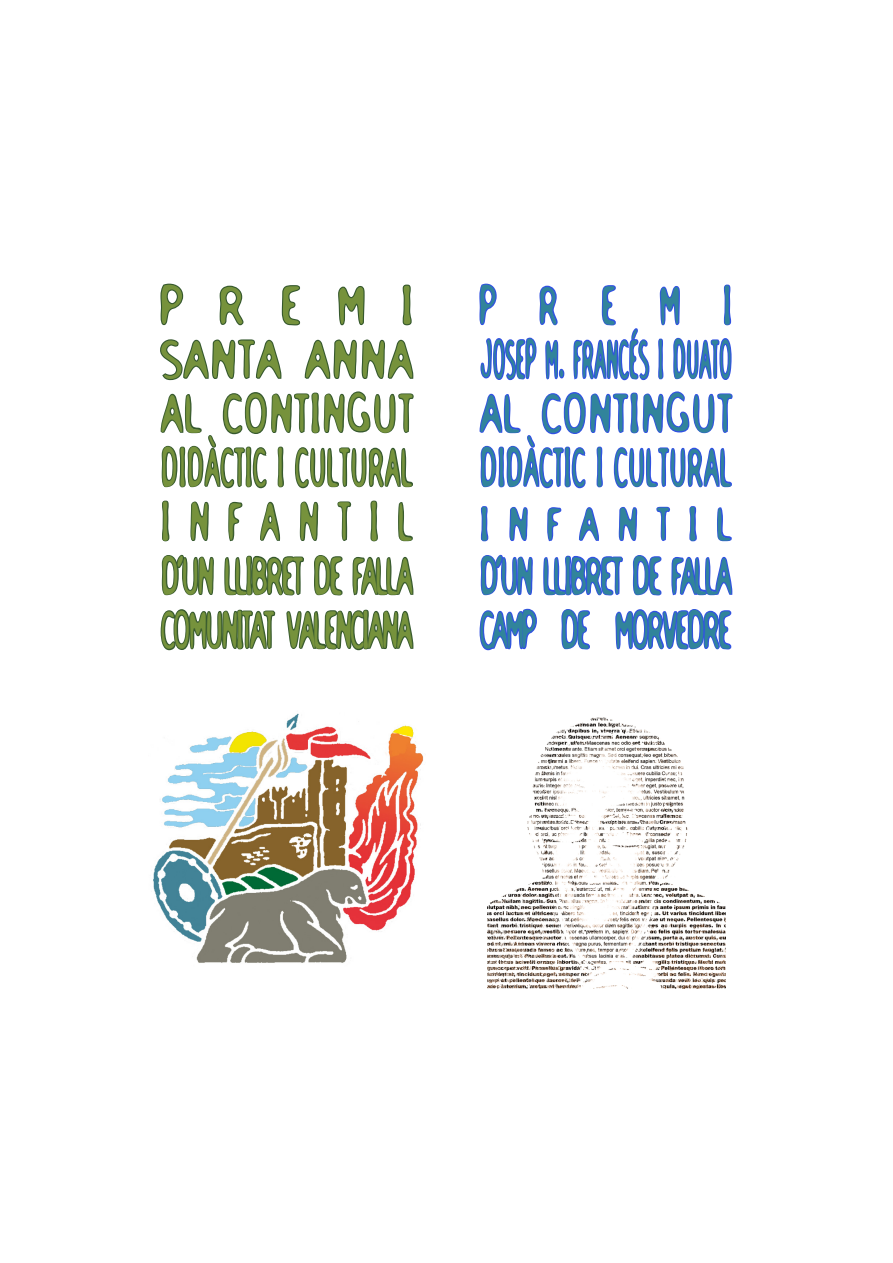
<style>
.page{position:relative;width:893px;height:1263px;background:#fff}
.page>*{position:absolute;margin:0;border:0;box-sizing:border-box;transform-origin:0 0}
.t1{font:52.5px "Holstein";letter-spacing:.06em;color:#31849b;scale:.43 1}
.t2{font:52.5px "Holstein";letter-spacing:.06em;color:#76923c;scale:.58 1}
.t3{font:52.5px "Holstein";letter-spacing:.06em;color:#31849b;scale:.58 1}
.t4{font:52.5px "Holstein";letter-spacing:.06em;color:#76923c}
.t5{font:52.5px "Holstein";letter-spacing:.06em;color:#76923c;scale:.86 1}
.t6{font:52.5px "Holstein";letter-spacing:.06em;color:#31849b;scale:.86 1}
.t7{font:52.5px "Holstein";letter-spacing:.515em;color:#76923c;scale:.74 1}
.t8{font:52.5px "Holstein";letter-spacing:.06em;color:#31849b;scale:.71 1}
.t9{font:51px "Holstein";letter-spacing:-.04em;color:#76923c;scale:.65 1}
.t10{font:51px "Holstein";letter-spacing:-.04em;color:#31849b;scale:.65 1}
.t11{font:45px "Holstein";letter-spacing:.515em;color:#31849b;scale:.87 1}
</style>
<div class="page">
<svg style="left:160px;top:283px;width:24px;height:43px"></svg>
<svg style="left:219px;top:285px;width:25px;height:41px"></svg>
<svg style="left:281px;top:285px;width:20px;height:41px"></svg>
<svg style="left:338px;top:286px;width:27px;height:40px"></svg>
<svg style="left:402px;top:284px;width:10px;height:42px"></svg>
<svg style="left:160px;top:339px;width:254px;height:150px"></svg>
<svg style="left:160px;top:500px;width:254px;height:151px"></svg>
<img style="left:153px;top:713px;width:271px;height:250px">
<img style="left:488px;top:717px;width:238px;height:272px">
<svg style="left:479px;top:283px;width:254px;height:206px"></svg>
<svg style="left:479px;top:506px;width:254px;height:145px"></svg>
<p class="t4" style="left:162px;top:273px;width:252px">PREMI</p>
<p class="t4" style="left:162px;top:327px;width:252px">SANTA ANNA</p>
<p class="t5" style="left:162px;top:381px;width:293px">AL CONTINGUT</p>
<p class="t2" style="left:162px;top:435px;width:434px">DIDÀCTIC I CULTURAL</p>
<p class="t7" style="left:162px;top:489px;width:340px">INFANTIL</p>
<p class="t9" style="left:162px;top:544px;width:387px">D’UN LLIBRET DE FALLA</p>
<p class="t9" style="left:162px;top:598px;width:387px">COMUNITAT VALENCIANA</p>
<p class="t8" style="left:480px;top:273px;width:355px">PREMI</p>
<p class="t1" style="left:480px;top:327px;width:585px">JOSEP M. FRANCÉS I DUATO</p>
<p class="t6" style="left:480px;top:381px;width:293px">AL CONTINGUT</p>
<p class="t3" style="left:480px;top:435px;width:434px">DIDÀCTIC I CULTURAL</p>
<p class="t11" style="left:480px;top:496px;width:290px">INFANTIL</p>
<p class="t10" style="left:480px;top:544px;width:387px">D’UN LLIBRET DE FALLA</p>
<p class="t10" style="left:480px;top:598px;width:387px">CAMP DE MORVEDRE</p>
</div>
